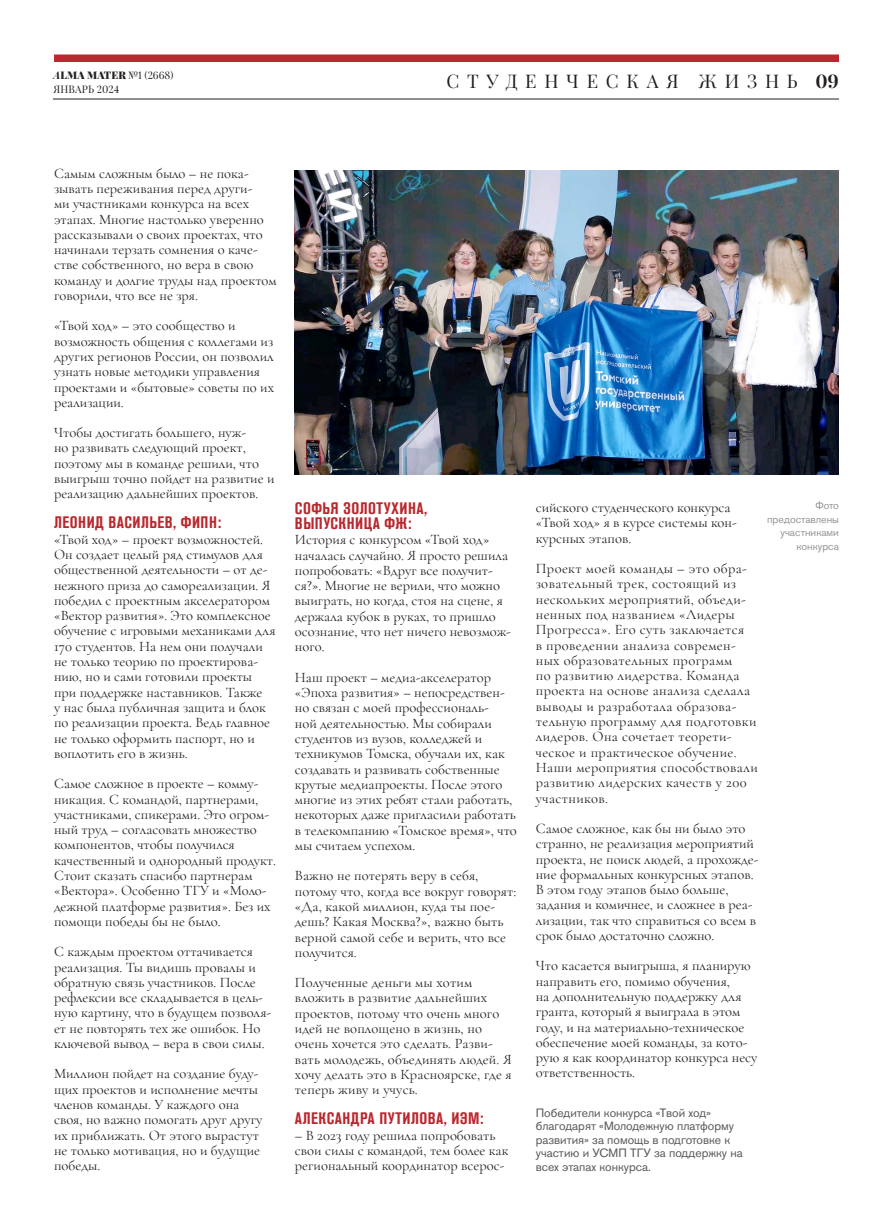
<style>
.page{position:relative;width:893px;height:1229px;background:#fff}
.page>*{position:absolute;margin:0;border:0;box-sizing:border-box;transform-origin:0 0}
.t1{font:18.75px "Playfair Display";letter-spacing:.41em;color:#231f20}
.t2{font:700 18.75px "Playfair Display";color:#231f20}
.Amla_inner_head{font:700 condensed 16.5px/15px "Akzidenz Grotesk Pro";letter-spacing:.03em;color:#b9282e}
.Alma_body{font:14.55px/15.3px "Cormorant Garamond";color:#231f20}
.Alma_body-2{font:14.55px/15.3px "Cormorant Garamond";letter-spacing:.025em;color:#231f20}
.Alma_News_0_indent{font:12px/13.5px "Akzidenz Grotesk Pro";color:#57585a}
.Alma_Photo_Author{font:10.5px/13.5px "Akzidenz Grotesk Pro";color:#939598;text-align:right}
.t3{font:900 10.5px "Playfair Display";letter-spacing:.01em;color:#231f20}
.t4{font:10.5px "Playfair Display";letter-spacing:.01em;color:#231f20}
.s1{font-weight:700;font-style:italic}
.s2{font-weight:400}
</style>
<div class="page">
<div style="left:54px;top:55px;width:785px;height:7px;background:#b9282e"></div>
<hr style="left:53px;top:99px;width:786px;height:1px;background:#231f20">
<img style="left:295px;top:171px;width:544px;height:304px">
<p class="t3" style="left:54px;top:69px;width:121px"><span class="s1">A</span>LMA MATER <span class="s2">№1 (2668)</span></p>
<p class="t4" style="left:54px;top:83px;width:67px">ЯНВАРЬ 2024</p>
<p class="t1" style="left:447px;top:70px;width:353px">СТУДЕНЧЕСКАЯ ЖИЗНЬ</p>
<p class="t2" style="left:815px;top:70px;width:25px">09</p>
<p class="Alma_body" style="left:54px;top:165px;width:224px">Самым сложным было – не пока&shy;зывать переживания перед други-<br>ми участниками конкурса на всех этапах. Многие настолько уверенно рассказывали о своих проектах, что начинали терзать сомнения о каче&shy;стве собственного, но вера в свою команду и долгие труды над проектом говорили, что все не зря.</p>
<p class="Alma_body" style="left:54px;top:318px;width:222px">«Твой ход» – это сообщество и возможность общения с коллегами из других регионов России, он позволил узнать новые методики управления проектами и «бытовые» советы по их реализации.</p>
<p class="Alma_body" style="left:54px;top:425px;width:222px">Чтобы достигать большего, нуж-<br>но развивать следующий проект, поэтому мы в команде решили, что выигрыш точно пойдет на развитие и реализацию дальнейших проектов.</p>
<p class="Amla_inner_head" style="left:54px;top:515px;width:168px">ЛЕОНИД ВАСИЛЬЕВ, ФИПН:</p>
<p class="Alma_body" style="left:54px;top:531px;width:223px">«Твой ход» – проект возможностей.<br>Он создает целый ряд стимулов для общественной деятельности – от де&shy;нежного приза до самореализации. Я победил с проектным акселератором «Вектор развития». Это комплексное обучение с игровыми механиками для 170 студентов. На нем они получали не только теорию по проектирова&shy;нию, но и сами готовили проекты при поддержке наставников. Также<br>у нас была публичная защита и блок по реализации проекта. Ведь главное не только оформить паспорт, но и воплотить его в жизнь.</p>
<p class="Alma_body" style="left:54px;top:776px;width:223px">Самое сложное в проекте – комму&shy;никация. С командой, партнерами, участниками, спикерами. Это огром&shy;ный труд – согласовать множество компонентов, чтобы получился качественный и однородный продукт.<br>Стоит сказать спасибо партнерам «Вектора». Особенно ТГУ и «Моло&shy;дежной платформе развития». Без их помощи победы бы не было.</p>
<p class="Alma_body" style="left:54px;top:944px;width:219px">С каждым проектом оттачивается реализация. Ты видишь провалы и обратную связь участников. После рефлексии все складывается в цель&shy;ную картину, что в будущем позволя&shy;ет не повторять тех же ошибок. Но ключевой вывод – вера в свои силы.</p>
<p class="Alma_body" style="left:54px;top:1066px;width:210px">Миллион пойдет на создание буду&shy;щих проектов и исполнение мечты членов команды. У каждого она своя, но важно помогать друг другу их приближать. От этого вырастут не только мотивация, но и будущие победы.</p>
<p class="Amla_inner_head" style="left:295px;top:500px;width:134px">СОФЬЯ ЗОЛОТУХИНА,<br>ВЫПУСКНИЦА ФЖ:</p>
<p class="Alma_body" style="left:295px;top:532px;width:217px">История с конкурсом «Твой ход» началась случайно. Я просто решила попробовать: «Вдруг все получит&shy;ся?». Многие не верили, что можно выиграть, но когда, стоя на сцене, я держала кубок в руках, то пришло осознание, что нет ничего невозмож&shy;ного.</p>
<p class="Alma_body" style="left:295px;top:669px;width:224px">Наш проект – медиа-акселератор «Эпоха развития» – непосредствен&shy;но связан с моей профессиональ-<br>ной деятельностью. Мы собирали студентов из вузов, колледжей и техникумов Томска, обучали их, как создавать и развивать собственные крутые медиапроекты. После этого многие из этих ребят стали работать, некоторых даже пригласили работать в телекомпанию «Томское время», что мы считаем успехом.</p>
<p class="Alma_body" style="left:295px;top:868px;width:223px">Важно не потерять веру в себя, потому что, когда все вокруг говорят: «Да, какой миллион, куда ты пое&shy;дешь? Какая Москва?», важно быть верной самой себе и верить, что все получится.</p>
<p class="Alma_body" style="left:295px;top:975px;width:218px">Полученные деньги мы хотим вложить в развитие дальнейших проектов, потому что очень много идей не воплощено в жизнь, но очень хочется это сделать. Разви&shy;вать молодежь, объединять людей. Я хочу делать это в Красноярске, где я теперь живу и учусь.</p>
<p class="Amla_inner_head" style="left:295px;top:1111px;width:190px">АЛЕКСАНДРА ПУТИЛОВА, ИЭМ:</p>
<p class="Alma_body" style="left:295px;top:1127px;width:215px">– В 2023 году решила попробовать свои силы с командой, тем более как региональный координатор всерос-</p>
<p class="Alma_body" style="left:536px;top:500px;width:202px">сийского студенческого конкурса «Твой ход» я в курсе системы кон&shy;курсных этапов.</p>
<p class="Alma_body-2" style="left:536px;top:561px;width:224px">Проект моей команды – это обра&shy;зовательный трек, состоящий из нескольких мероприятий, объеди&shy;ненных под названием «Лидеры<br>Прогресса». Его суть заключается<br>в проведении анализа современ&shy;ных образовательных программ<br>по развитию лидерства. Команда проекта на основе анализа сделала выводы и разработала образова&shy;тельную программу для подготовки лидеров. Она сочетает теорети&shy;ческое и практическое обучение.<br>Наши мероприятия способствовали развитию лидерских качеств у 200 участников.</p>
<p class="Alma_body" style="left:536px;top:820px;width:224px">Самое сложное, как бы ни было это странно, не реализация мероприятий проекта, не поиск людей, а прохожде&shy;ние формальных конкурсных этапов.<br>В этом году этапов было больше, задания и комичнее, и сложнее в реа&shy;лизации, так что справиться со всем в срок было достаточно сложно.</p>
<p class="Alma_body" style="left:536px;top:958px;width:223px">Что касается выигрыша, я планирую направить его, помимо обучения,<br>на дополнительную поддержку для гранта, который я выиграла в этом году, и на материально-техническое обеспечение моей команды, за кото&shy;рую я как координатор конкурса несу ответственность.</p>
<p class="Alma_News_0_indent" style="left:536px;top:1105px;width:208px">Победители конкурса «Твой ход» благодарят «Молодежную платформу развития» за помощь в подготовке к участию и УСМП ТГУ за поддержку на всех этапах конкурса.</p>
<p class="Alma_Photo_Author" style="left:767px;top:499px;width:73px">Фото предоставлены участниками конкурса</p>
</div>
